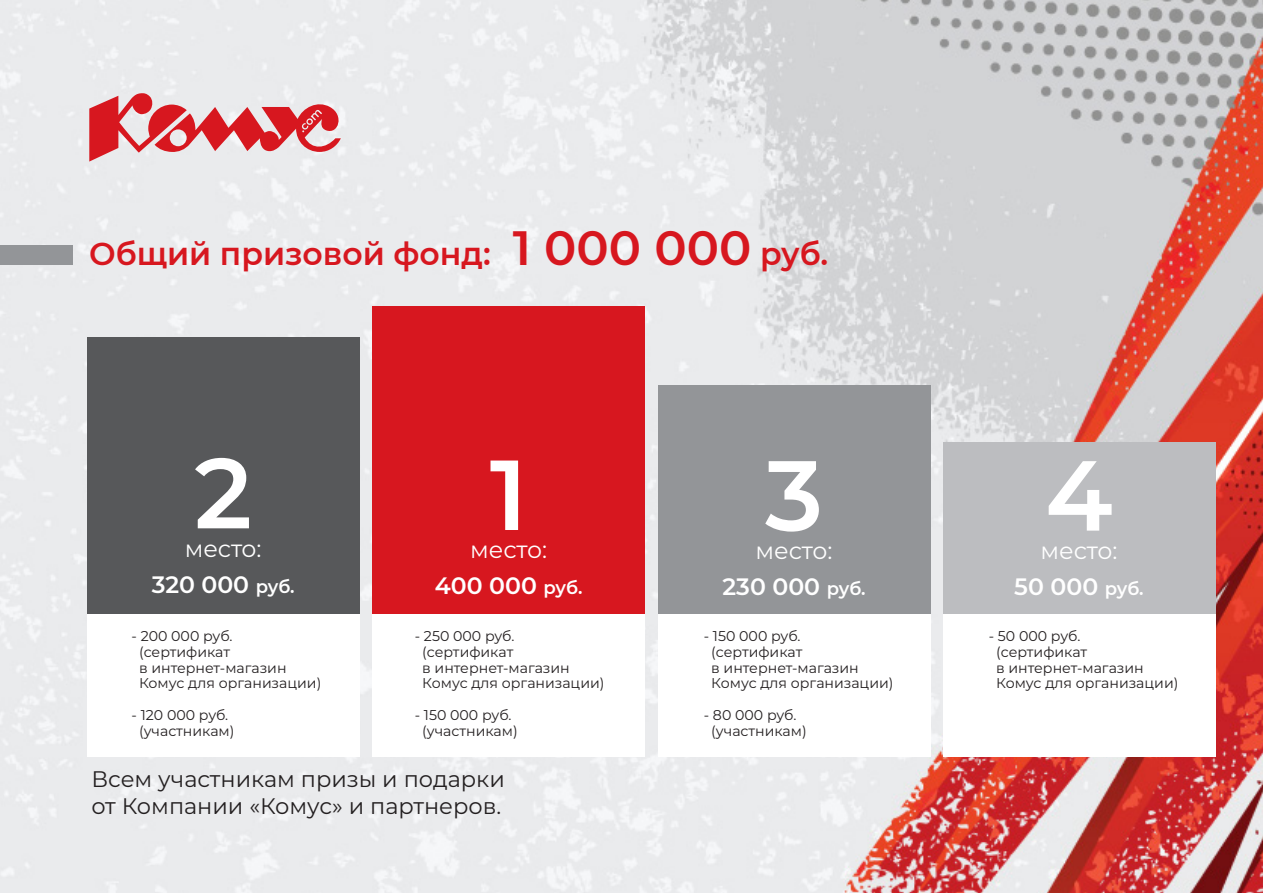
<style>
.page{position:relative;width:1263px;height:893px;background:#fff}
.page>*{position:absolute;margin:0;border:0;box-sizing:border-box;transform-origin:0 0}
.t1{font:600 99.3px "Montserrat";color:#fff}
.t2{font:600 31.5px "Montserrat";color:#d7171f}
.t3{font:600 23.7px "Montserrat";color:#fff}
.t4{font:23.7px "Montserrat";letter-spacing:-.005em;color:#fff}
.t5{font:22.5px/27px "Montserrat";color:#231f20}
.t6{font:14.1px/15.8px "Montserrat";color:#231f20}
.s1{font-size:48px}
.s2{font-size:18px}
</style>
<div class="page">
<img style="left:0;top:0;width:1263px;height:893px">
<div style="left:943px;top:442px;width:272px;height:201px;background:#bcbdc0"></div>
<div style="left:658px;top:386px;width:272px;height:257px;background:#939598"></div>
<div style="left:373px;top:306px;width:272px;height:337px;background:#d7171f"></div>
<div style="left:87px;top:337px;width:273px;height:306px;background:#57585a"></div>
<div style="left:373px;top:614px;width:272px;height:143px;background:#fff"></div>
<div style="left:87px;top:614px;width:273px;height:143px;background:#fff"></div>
<div style="left:658px;top:614px;width:272px;height:143px;background:#fff"></div>
<div style="left:943px;top:614px;width:272px;height:143px;background:#fff"></div>
<div style="left:0;top:246px;width:72px;height:19px;background:#939598"></div>
<svg style="left:89px;top:93px;width:256px;height:69px;background:#e29397"></svg>
<p class="t2" style="left:89px;top:232px;width:740px">Общий призовой фонд: <span class="s1">1 000 000</span> руб.</p>
<p class="t1" style="left:194px;top:423px;width:59px">2</p>
<p class="t4" style="left:185px;top:532px;width:78px">место:</p>
<p class="t3" style="left:152px;top:567px;width:144px">320 000 <span class="s2">руб.</span></p>
<p class="t6" style="left:132px;top:628px;width:102px">- 200 000 руб.</p>
<p class="t6" style="left:139px;top:643px;width:184px">(сертификат<br>в интернет-магазин<br>Комус для организации)</p>
<p class="t6" style="left:132px;top:706px;width:98px">- 120 000 руб.</p>
<p class="t6" style="left:139px;top:722px;width:97px">(участникам)</p>
<p class="t1" style="left:490px;top:424px;width:39px">1</p>
<p class="t4" style="left:470px;top:534px;width:78px">место:</p>
<p class="t3" style="left:435px;top:569px;width:149px">400 000 <span class="s2">руб.</span></p>
<p class="t6" style="left:415px;top:628px;width:101px">- 250 000 руб.</p>
<p class="t6" style="left:422px;top:643px;width:184px">(сертификат<br>в интернет-магазин<br>Комус для организации)</p>
<p class="t6" style="left:415px;top:706px;width:98px">- 150 000 руб.</p>
<p class="t6" style="left:422px;top:722px;width:97px">(участникам)</p>
<p class="t5" style="left:91px;top:765px;width:415px">Всем участникам призы и подарки от Компании «Комус» и партнеров.</p>
<p class="t1" style="left:765px;top:425px;width:59px">3</p>
<p class="t4" style="left:756px;top:534px;width:78px">место:</p>
<p class="t3" style="left:722px;top:570px;width:145px">230 000 <span class="s2">руб.</span></p>
<p class="t6" style="left:704px;top:628px;width:98px">- 150 000 руб.</p>
<p class="t6" style="left:711px;top:643px;width:184px">(сертификат<br>в интернет-магазин<br>Комус для организации)</p>
<p class="t6" style="left:704px;top:706px;width:94px">- 80 000 руб.</p>
<p class="t6" style="left:711px;top:722px;width:97px">(участникам)</p>
<p class="t1" style="left:1045px;top:425px;width:69px">4</p>
<p class="t4" style="left:1040px;top:534px;width:78px">место:</p>
<p class="t3" style="left:1014px;top:570px;width:131px">50 000 <span class="s2">руб.</span></p>
<p class="t6" style="left:989px;top:628px;width:93px">- 50 000 руб.</p>
<p class="t6" style="left:996px;top:643px;width:184px">(сертификат<br>в интернет-магазин<br>Комус для организации)</p>
</div>
